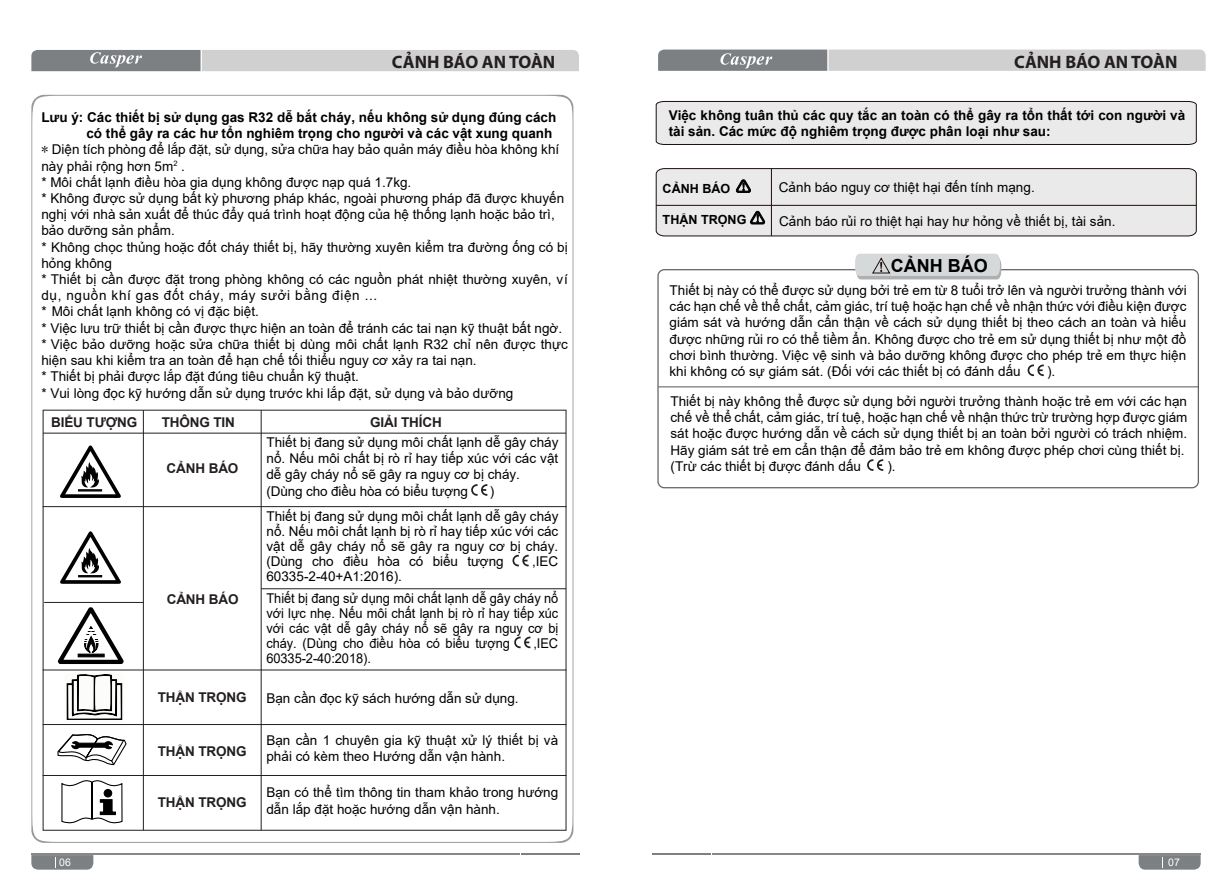
<style>
.page{position:relative;width:1232px;height:893px;background:#fff}
.page>*{position:absolute;margin:0;border:0;box-sizing:border-box;transform-origin:0 0}
.t1{font:700 18px "Myriad Pro";color:#231f20}
.t2{font:700 18px "Arial";color:#000}
.t3{font:13.5px/16.2px "Arial";color:#000}
.t4{font:700 13.5px/16.2px "Arial";color:#000}
.t5{font:13.5px/15px "Arial";color:#000;text-align:justify;scale:.95 1}
.t6{font:700 13.5px "Arial";letter-spacing:-.01em;color:#231f20}
.t7{font:13.5px "Arial";letter-spacing:.045em;color:#000}
.t8{font:700 12.6px "Arial";color:#000}
.t9{font:12px "Sim Sun";color:#000}
.t10{font:10.5px "Arial";color:#fff}
.s1{font-family:"Sim Sun"}
</style>
<div class="page">
<svg style="left:31px;top:855px;width:62px;height:14px"></svg>
<hr style="left:31px;top:852px;width:489px;height:2px;background:#86898a">
<hr style="left:521px;top:852px;width:59px;height:2px;background:#7c8083">
<svg style="left:1138px;top:855px;width:62px;height:14px"></svg>
<hr style="left:712px;top:852px;width:488px;height:2px;background:#86898a">
<hr style="left:652px;top:852px;width:58px;height:2px;background:#7c8083">
<svg style="left:31px;top:95px;width:542px;height:747px"></svg>
<hr style="left:43px;top:410px;width:1px;height:420px;background:#231f20">
<hr style="left:143px;top:410px;width:1px;height:420px;background:#231f20">
<hr style="left:261px;top:410px;width:1px;height:420px;background:#231f20">
<hr style="left:43px;top:829px;width:523px;height:1px;background:#231f20">
<hr style="left:43px;top:775px;width:523px;height:1px;background:#231f20">
<hr style="left:43px;top:724px;width:523px;height:1px;background:#231f20">
<hr style="left:43px;top:669px;width:523px;height:1px;background:#231f20">
<svg style="left:61px;top:776px;width:62px;height:50px"></svg>
<div style="left:104px;top:789px;width:8px;height:8px;background:#000;border-radius:50%"></div>
<div style="left:104px;top:789px;width:8px;height:8px;border:1px solid #000;border-radius:50%"></div>
<svg style="left:57px;top:731px;width:70px;height:35px"></svg>
<svg style="left:60px;top:445px;width:61px;height:53px"></svg>
<hr style="left:78px;top:489px;width:24px;height:2px;background:#030903">
<hr style="left:43px;top:506px;width:523px;height:1px;background:#231f20">
<hr style="left:43px;top:410px;width:523px;height:1px;background:#231f20">
<svg style="left:60px;top:531px;width:61px;height:53px"></svg>
<hr style="left:78px;top:575px;width:24px;height:2px;background:#030903">
<svg style="left:53px;top:603px;width:74px;height:119px"></svg>
<hr style="left:43px;top:432px;width:523px;height:1px;background:#231f20">
<hr style="left:261px;top:588px;width:305px;height:1px;background:#231f20">
<hr style="left:44px;top:602px;width:99px;height:1px;background:#231f20">
<div style="left:655px;top:101px;width:542px;height:44px;background:#ebeaeb"></div>
<svg style="left:655px;top:168px;width:542px;height:69px;background:#e2e1e1"></svg>
<div style="left:657px;top:269px;width:542px;height:219px;border:1px solid #646666;border-radius:6px"></div>
<svg style="left:854px;top:253px;width:148px;height:27px;background:#d0d2d3"></svg>
<hr style="left:658px;top:386px;width:540px;height:1px;background:#54555a">
<hr style="left:656px;top:205px;width:540px;height:1px;background:#1c0e0c">
<hr style="left:771px;top:168px;width:1px;height:68px;background:#1c0e0c">
<svg style="left:658px;top:50px;width:547px;height:21px;background:#b9babb"></svg>
<svg style="left:31px;top:50px;width:548px;height:21px;background:#b9b9bb"></svg>
<svg style="left:471px;top:484px;width:16px;height:12px"></svg>
<svg style="left:1027px;top:364px;width:16px;height:12px"></svg>
<svg style="left:867px;top:459px;width:16px;height:12px"></svg>
<svg style="left:512px;top:554px;width:16px;height:12px"></svg>
<svg style="left:514px;top:636px;width:16px;height:12px"></svg>
<hr style="left:565px;top:410px;width:1px;height:420px;background:#231f20">
<h1 class="t1" style="left:392px;top:51px;width:165px">CẢNH BÁO AN TOÀN</h1>
<p class="t4" style="left:41px;top:109px;width:516px">Lưu ý: Các thiết bị sử dụng gas R32 dễ bắt cháy, nếu không sử dụng đúng cách</p>
<p class="t4" style="left:86px;top:125px;width:467px">có thể gây ra các hư tổn nghiêm trọng cho người và các vật xung quanh</p>
<p class="t3" style="left:41px;top:141px;width:519px"><span class="s1">*</span> Diện tích phòng để lắp đặt, sử dụng, sửa chữa hay bảo quản máy điều hòa không khí</p>
<p class="t3" style="left:41px;top:158px;width:145px">này phải rộng hơn 5m<sup>2</sup> .</p>
<p class="t3" style="left:41px;top:174px;width:371px">* Môi chất lạnh điều hòa gia dụng không được nạp quá 1.7kg.</p>
<p class="t3" style="left:41px;top:190px;width:524px">* Không được sử dụng bất kỳ phương pháp khác, ngoài phương pháp đã được khuyến</p>
<p class="t3" style="left:41px;top:206px;width:515px">nghị với nhà sản xuất để thúc đẩy quá trình hoạt động của hệ thống lạnh hoặc bảo trì,</p>
<p class="t3" style="left:41px;top:222px;width:135px">bảo dưỡng sản phẩm.</p>
<p class="t3" style="left:41px;top:239px;width:528px">* Không chọc thủng hoặc đốt cháy thiết bị, hãy thường xuyên kiểm tra đường ống có bị</p>
<p class="t3" style="left:41px;top:255px;width:72px">hỏng không</p>
<p class="t3" style="left:41px;top:271px;width:528px">* Thiết bị cần được đặt trong phòng không có các nguồn phát nhiệt thường xuyên, ví</p>
<p class="t7" style="left:41px;top:286px;width:337px">dụ, nguồn khí gas đốt cháy, máy sưởi bằng điện ...</p>
<p class="t3" style="left:41px;top:303px;width:219px">* Môi chất lạnh không có vị đặc biệt.</p>
<p class="t3" style="left:41px;top:320px;width:522px">* Việc lưu trữ thiết bị cần được thực hiện an toàn để tránh các tai nạn kỹ thuật bất ngờ.</p>
<p class="t3" style="left:41px;top:336px;width:528px">* Việc bảo dưỡng hoặc sửa chữa thiết bị dùng môi chất lạnh R32 chỉ nên được thực</p>
<p class="t3" style="left:41px;top:352px;width:437px">hiện sau khi kiểm tra an toàn để hạn chế tối thiểu nguy cơ xảy ra tai nạn.</p>
<p class="t3" style="left:41px;top:368px;width:319px">* Thiết bị phải được lắp đặt đúng tiêu chuẩn kỹ thuật.</p>
<p class="t3" style="left:41px;top:384px;width:473px">* Vui lòng đọc kỹ hướng dẫn sử dụng trước khi lắp đặt, sử dụng và bảo dưỡng</p>
<p class="t6" style="left:51px;top:413px;width:88px">BIỂU TƯỢNG</p>
<p class="t6" style="left:162px;top:413px;width:75px">THÔNG TIN</p>
<p class="t6" style="left:370px;top:413px;width:73px">GIẢI THÍCH</p>
<p class="t6" style="left:167px;top:458px;width:73px">CẢNH BÁO</p>
<p class="t6" style="left:167px;top:589px;width:73px">CẢNH BÁO</p>
<p class="t6" style="left:158px;top:687px;width:90px">THẬN TRỌNG</p>
<p class="t6" style="left:158px;top:741px;width:90px">THẬN TRỌNG</p>
<p class="t6" style="left:158px;top:792px;width:90px">THẬN TRỌNG</p>
<p class="t3" style="left:266px;top:434px;width:293px">Thiết bị đang sử dụng môi chất lạnh dễ gây cháy nổ. Nếu môi chất bị rò rỉ hay tiếp xúc với các vật dễ gây cháy nổ sẽ gây ra nguy cơ bị cháy. (Dùng cho điều hòa có biểu tượng</p>
<p class="t3" style="left:489px;top:482px;width:6px">)</p>
<p class="t3" style="left:266px;top:509px;width:293px;line-height:15px;text-align:justify">Thiết bị đang sử dụng môi chất lạnh dễ gây cháy nổ. Nếu môi chất lạnh bị rò rỉ hay tiếp xúc với các vật dễ gây cháy nổ sẽ gây ra nguy cơ bị cháy. (Dùng cho điều hòa có biểu tượng</p>
<p class="t3" style="left:532px;top:553px;width:28px">,IEC</p>
<p class="t3" style="left:266px;top:568px;width:137px">60335-2-40+A1:2016).</p>
<p class="t5" style="left:266px;top:591px;width:309px">Thiết bị đang sử dụng môi chất lạnh dễ gây cháy nổ với lực nhẹ. Nếu môi chất lạnh bị rò rỉ hay tiếp xúc với các vật dễ gây cháy nổ sẽ gây ra nguy cơ bị cháy. (Dùng cho điều hòa có biểu tượng</p>
<p class="t5" style="left:533px;top:636px;width:28px">,IEC</p>
<p class="t5" style="left:266px;top:651px;width:112px">60335-2-40:2018).</p>
<p class="t3" style="left:266px;top:690px;width:254px">Bạn cần đọc kỹ sách hướng dẫn sử dụng.</p>
<p class="t3" style="left:266px;top:732px;width:293px">Bạn cần 1 chuyên gia kỹ thuật xử lý thiết bị và phải có kèm theo Hướng dẫn vận hành.</p>
<p class="t3" style="left:266px;top:784px;width:293px">Bạn có thể tìm thông tin tham khảo trong hướng dẫn lắp đặt hoặc hướng dẫn vận hành.</p>
<h1 class="t1" style="left:1014px;top:50px;width:165px">CẢNH BÁO AN TOÀN</h1>
<p class="t4" style="left:668px;top:107px;width:518px">Việc không tuân thủ các quy tắc an toàn có thể gây ra tổn thất tới con người và tài sản. Các mức độ nghiêm trọng được phân loại như sau:</p>
<p class="t8" style="left:662px;top:180px;width:91px">CẢNH BÁO <sup>！</sup></p>
<p class="t8" style="left:662px;top:211px;width:85px">THẬN TRỌNG</p>
<p class="t9" style="left:754px;top:213px;width:14px">！</p>
<p class="t3" style="left:779px;top:179px;width:257px">Cảnh báo nguy cơ thiệt hại đến tính mạng.</p>
<p class="t3" style="left:779px;top:213px;width:338px">Cảnh báo rủi ro thiệt hại hay hư hỏng về thiết bị, tài sản.</p>
<h1 class="t2" style="left:890px;top:253px;width:98px">CẢNH BÁO</h1>
<p class="t3" style="left:669px;top:282px;width:518px;text-align:justify">Thiết bị này có thể được sử dụng bởi trẻ em từ 8 tuổi trở lên và người trưởng thành với các hạn chế về thể chất, cảm giác, trí tuệ hoặc hạn chế về nhận thức với điều kiện được giám sát và hướng dẫn cẩn thận về cách sử dụng thiết bị theo cách an toàn và hiểu được những rủi ro có thể tiềm ẩn. Không được cho trẻ em sử dụng thiết bị như một đồ chơi bình thường. Việc vệ sinh và bảo dưỡng không được cho phép trẻ em thực hiện khi không có sự giám sát. (Đối với các thiết bị có đánh dấu</p>
<p class="t3" style="left:1047px;top:363px;width:10px">).</p>
<p class="t3" style="left:670px;top:393px;width:518px">Thiết bị này không thể được sử dụng bởi người trưởng thành hoặc trẻ em với các hạn chế về thể chất, cảm giác, trí tuệ, hoặc hạn chế về nhận thức trừ trường hợp được giám sát hoặc được hướng dẫn về cách sử dụng thiết bị an toàn bởi người có trách nhiệm.<br>Hãy giám sát trẻ em cẩn thận để đảm bảo trẻ em không được phép chơi cùng thiết bị. (Trừ các thiết bị được đánh dấu</p>
<p class="t3" style="left:887px;top:458px;width:10px">).</p>
<p class="t10" style="left:59px;top:855px;width:13px">06</p>
<p class="t10" style="left:1168px;top:855px;width:13px">07</p>
</div>
